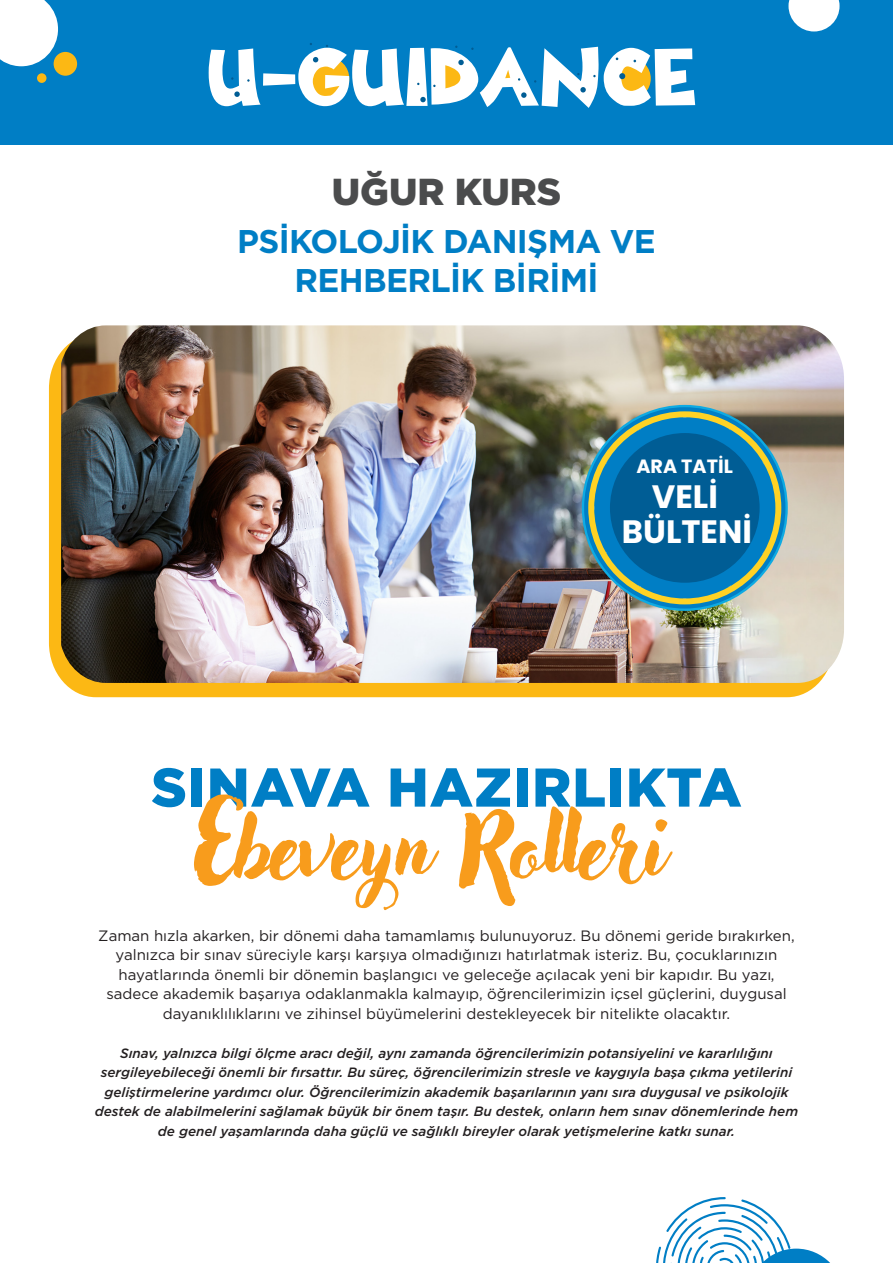
<style>
.page{position:relative;width:893px;height:1263px;background:#fff}
.page>*{position:absolute;margin:0;border:0;box-sizing:border-box;transform-origin:0 0}
.t1{font:86.85px "Adlery Pro";letter-spacing:-.02em;color:#f89c1c}
.t2{font:900 54.45px "Gotham";letter-spacing:.02em;color:#007ec5}
.t3{font:900 37.5px "Gotham";color:#4b4c4d}
.t4{font:700 32.85px/39.3px "Gotham";letter-spacing:-.02em;color:#007ec5;text-align:center}
.t5{font:700 32.4px/34.7px "Poppins";color:#fff;text-align:center}
.t6{font:700 19.2px "Poppins";color:#fff}
.t7{font:15px/19.5px "Gotham";color:#231f20;text-align:center}
.t8{font:italic 500 13.5px/19.5px "Gotham";color:#231f20;text-align:center}
</style>
<div class="page">
<div style="left:49px;top:352px;width:770px;height:345px;background:#fcb814"></div>
<img style="left:61px;top:325px;width:783px;height:358px">
<svg style="left:656px;top:1197px;width:174px;height:66px"></svg>
<div style="left:0;top:0;width:893px;height:144px;background:#007ec5"></div>
<svg style="left:209px;top:43px;width:486px;height:65px"></svg>
<svg style="left:0;top:0;width:58px;height:66px;background:#e3f0f8"></svg>
<div style="left:54px;top:52px;width:23px;height:24px;background:#fcb814;border-radius:50%"></div>
<div style="left:37px;top:73px;width:10px;height:10px;background:#fcb814;border-radius:50%"></div>
<svg style="left:788px;top:0;width:51px;height:31px;background:#d4e9f5"></svg>
<img style="left:582px;top:405px;width:206px;height:206px">
<div style="left:610px;top:433px;width:150px;height:150px;background:#005d95;border-radius:50%"></div>
<h3 class="t3" style="left:332px;top:170px;width:231px">UĞUR KURS</h3>
<h3 class="t4" style="left:237px;top:221px;width:420px">PSİKOLOJİK DANIŞMA VE<br>REHBERLİK BİRİMİ</h3>
<h3 class="t6" style="left:636px;top:455px;width:98px">ARA TATİL</h3>
<h3 class="t5" style="left:622px;top:480px;width:131px">VELİ<br>BÜLTENİ</h3>
<h2 class="t2" style="left:151px;top:756px;width:592px">SINAVA HAZIRLIKTA</h2>
<h1 class="t1" style="left:194px;top:795px;width:473px">Ebeveyn Rolleri</h1>
<p class="t7" style="left:98px;top:925px;width:698px">Zaman hızla akarken, bir dönemi daha tamamlamış bulunuyoruz. Bu dönemi geride bırakırken, yalnızca bir sınav süreciyle karşı karşıya olmadığınızı hatırlatmak isteriz. Bu, çocuklarınızın hayatlarında önemli bir dönemin başlangıcı ve geleceğe açılacak yeni bir kapıdır. Bu yazı, sadece akademik başarıya odaklanmakla kalmayıp, öğrencilerimizin içsel güçlerini, duygusal dayanıklılıklarını ve zihinsel büyümelerini destekleyecek bir nitelikte olacaktır.</p>
<p class="t8" style="left:95px;top:1043px;width:705px">Sınav, yalnızca bilgi ölçme aracı değil, aynı zamanda öğrencilerimizin potansiyelini ve kararlılığını sergileyebileceği önemli bir fırsattır. Bu süreç, öğrencilerimizin stresle ve kaygıyla başa çıkma yetilerini geliştirmelerine yardımcı olur. Öğrencilerimizin akademik başarılarının yanı sıra duygusal ve psikolojik destek de alabilmelerini sağlamak büyük bir önem taşır. Bu destek, onların hem sınav dönemlerinde hem de genel yaşamlarında daha güçlü ve sağlıklı bireyler olarak yetişmelerine katkı sunar.</p>
</div>
